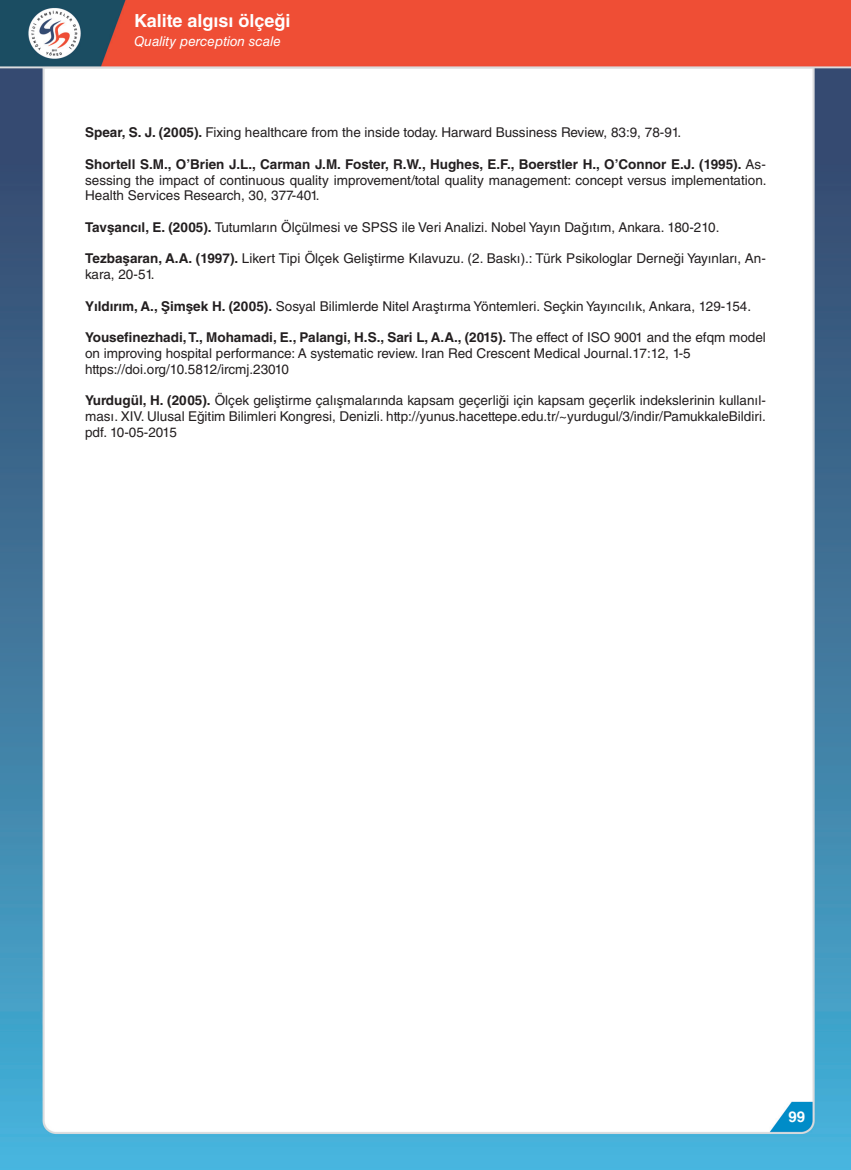
<style>
.page{position:relative;width:851px;height:1170px;background:#fff}
.page>*{position:absolute;margin:0;border:0;box-sizing:border-box;transform-origin:0 0}
.t1{font:700 18px "Helvetica LT Std";color:#fff}
.t2{font:700 15px "Helvetica LT Std";color:#fff}
.t3{font:13.5px/15.8px "Helvetica LT Std";color:#231f20;text-align:justify}
.t4{font:italic 13.5px "Helvetica LT Std";color:#fff}
.s1{font-weight:700}
</style>
<div class="page">
<img style="left:0;top:0;width:850px;height:1169px">
<h1 class="t1" style="left:134px;top:9px;width:158px">Kalite algısı ölçeği</h1>
<p class="t4" style="left:134px;top:33px;width:148px">Quality perception scale</p>
<p class="t3" style="left:85px;top:125px;width:597px"><span class="s1">Spear, S. J. (2005).</span> Fixing healthcare from the inside today. Harward Bussiness Review, 83:9, 78-91.</p>
<p class="t3" style="left:85px;top:156px;width:683px"><span class="s1">Shortell S.M., O’Brien J.L., Carman J.M. Foster, R.W., Hughes, E.F., Boerstler H., O’Connor E.J. (1995).</span> As&shy;sessing the impact of continuous quality improvement/total quality management: concept versus implementation.<br>Health Services Research, 30, 377-401.</p>
<p class="t3" style="left:85px;top:219px;width:635px"><span class="s1">Tavşancıl, E. (2005).</span> Tutumların Ölçülmesi ve SPSS ile Veri Analizi. Nobel Yayın Dağıtım, Ankara. 180-210.</p>
<p class="t3" style="left:85px;top:251px;width:682px"><span class="s1">Tezbaşaran, A.A. (1997).</span> Likert Tipi Ölçek Geliştirme Kılavuzu. (2. Baskı).: Türk Psikologlar Derneği Yayınları, An&shy;kara, 20-51.</p>
<p class="t3" style="left:85px;top:298px;width:667px"><span class="s1">Yıldırım, A., Şimşek H. (2005).</span> Sosyal Bilimlerde Nitel Araştırma Yöntemleri. Seçkin Yayıncılık, Ankara, 129-154.</p>
<p class="t3" style="left:85px;top:329px;width:682px;text-align:left"><span class="s1">Yousefinezhadi, T., Mohamadi, E., Palangi, H.S., Sari L, A.A., (2015).</span> The effect of ISO 9001 and the efqm model on improving hospital performance: A systematic review. Iran Red Crescent Medical Journal.17:12, 1-5 https://doi.org/10.5812/ircmj.23010</p>
<p class="t3" style="left:85px;top:392px;width:682px"><span class="s1">Yurdugül, H. (2005).</span> Ölçek geliştirme çalışmalarında kapsam geçerliği için kapsam geçerlik indekslerinin kullanıl&shy;ması. XIV. Ulusal Eğitim Bilimleri Kongresi, Denizli. http://yunus.hacettepe.edu.tr/~yurdugul/3/indir/PamukkaleBildiri. pdf. 10-05-2015</p>
<p class="t2" style="left:788px;top:1107px;width:18px">99</p>
</div>
